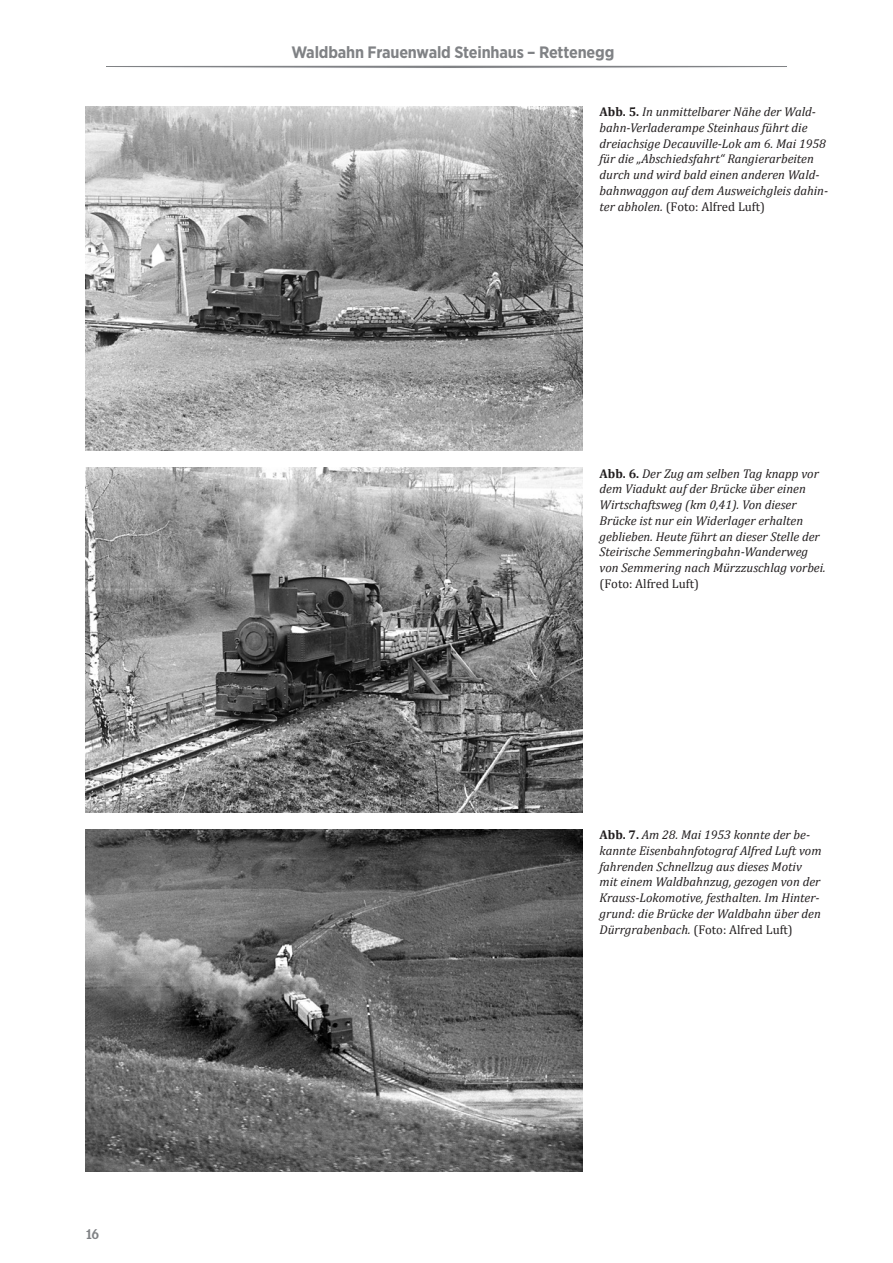
<style>
.page{position:relative;width:893px;height:1263px;background:#fff}
.page>*{position:absolute;margin:0;border:0;box-sizing:border-box;transform-origin:0 0}
.t1{font:700 16.5px "Gotham Narrow";letter-spacing:-.01em;color:#808285}
.t2{font:700 15px "Corporate E";color:#808285}
.t3{font:italic 12.75px/15.8px "Cambria";color:#231f20}
.t4{font:12.75px "Cambria";color:#231f20}
.s1{font-weight:700;font-style:normal}
.s2{font-style:normal}
</style>
<div class="page">
<div style="left:106px;top:66px;width:681px;height:2px;background:#808285;border:2px solid #fff"></div>
<img style="left:85px;top:106px;width:498px;height:345px">
<img style="left:85px;top:468px;width:498px;height:344px">
<img style="left:85px;top:829px;width:498px;height:342px">
<p class="t2" style="left:85px;top:1226px;width:16px">16</p>
<p class="t1" style="left:291px;top:41px;width:324px">Waldbahn Frauenwald Steinhaus – Rettenegg</p>
<p class="t3" style="left:600px;top:103px;width:230px"><span class="s1">Abb. 5.</span> In unmittelbarer Nähe der Wald&shy;bahn-Verladerampe Steinhaus führt die dreiachsige Decauville-Lok am 6. Mai 1958 für die „Abschiedsfahrt“ Rangierarbeiten durch und wird bald einen anderen Wald&shy;bahnwaggon auf dem Ausweichgleis dahin&shy;ter abholen. <span class="s2">(Foto: Alfred Luft)</span></p>
<p class="t3" style="left:600px;top:465px;width:228px"><span class="s1">Abb. 6.</span> Der Zug am selben Tag knapp vor dem Viadukt auf der Brücke über einen Wirtschaftsweg (km 0,41). Von dieser Brücke ist nur ein Widerlager erhalten geblieben. Heute führt an dieser Stelle der Steirische Semmeringbahn-Wanderweg von Semmering nach Mürzzuschlag vorbei.</p>
<p class="t4" style="left:600px;top:576px;width:101px">(Foto: Alfred Luft)</p>
<p class="t3" style="left:600px;top:826px;width:224px"><span class="s1">Abb. 7.</span> Am 28. Mai 1953 konnte der be&shy;kannte Eisenbahnfotograf Alfred Luft vom fahrenden Schnellzug aus dieses Motiv mit einem Waldbahnzug, gezogen von der Krauss-Lokomotive, festhalten. Im Hinter&shy;grund: die Brücke der Waldbahn über den Dürrgrabenbach. <span class="s2">(Foto: Alfred Luft)</span></p>
</div>
